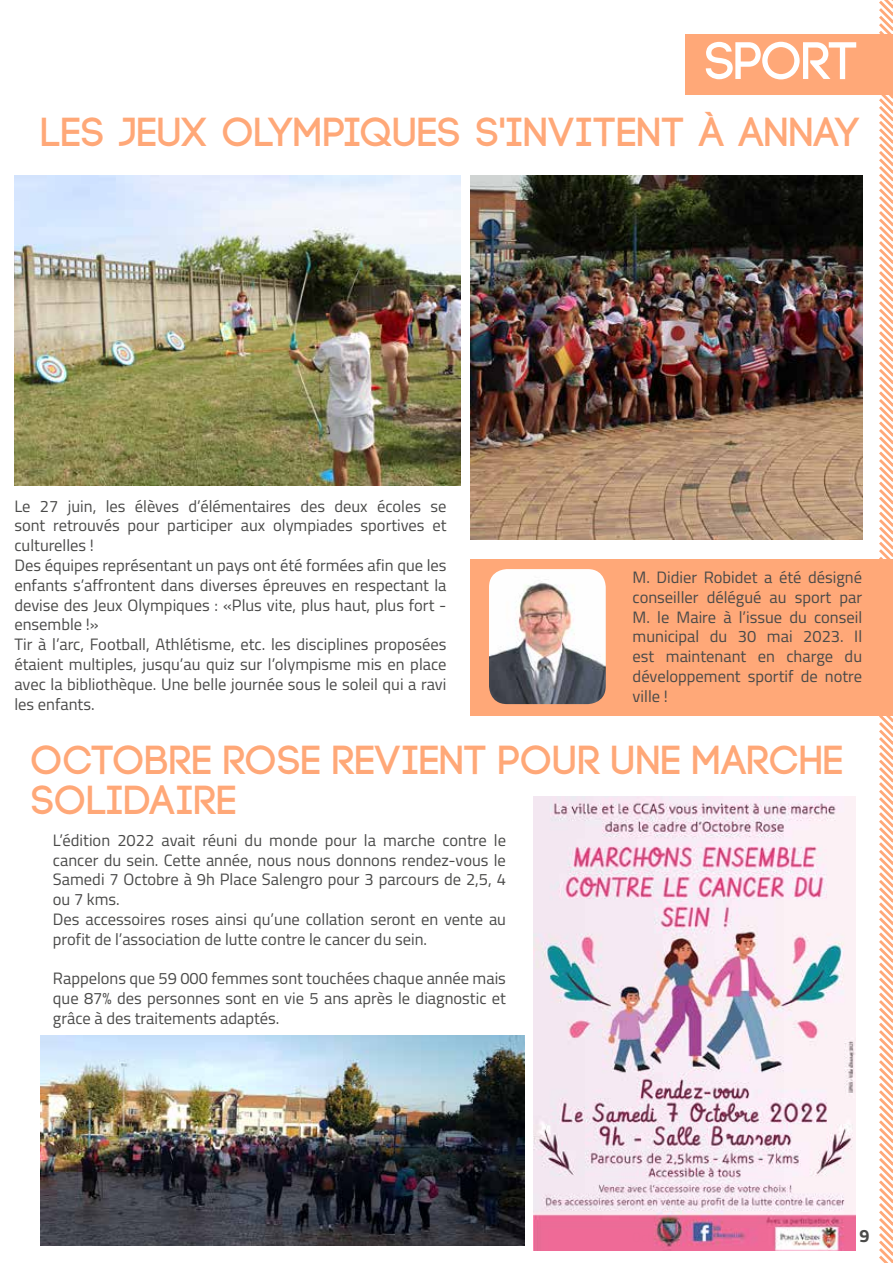
<style>
.page{position:relative;width:893px;height:1263px;background:#fff}
.page>*{position:absolute;margin:0;border:0;box-sizing:border-box;transform-origin:0 0}
.t1{font:700 52.5px "Code";color:#fff}
.t2{font:700 40.5px "Code";letter-spacing:.03em;color:#ffa878}
.t3{font:16.5px/19.8px "Titillium";color:#4a4a49}
</style>
<div class="page">
<svg style="left:876px;top:0;width:17px;height:1263px"></svg>
<div style="left:685px;top:34px;width:208px;height:60px;background:#ffa878"></div>
<img style="left:471px;top:175px;width:391px;height:365px">
<img style="left:14px;top:175px;width:446px;height:311px">
<div style="left:471px;top:559px;width:422px;height:157px;background:#ffa878"></div>
<img style="left:489px;top:569px;width:117px;height:135px">
<img style="left:534px;top:797px;width:322px;height:453px">
<img style="left:41px;top:1035px;width:484px;height:211px">
<h1 class="t1" style="left:706px;top:34px;width:154px">SPORT</h1>
<h2 class="t2" style="left:41px;top:112px;width:819px">LES JEUX OLYMPIQUES S'INVITENT À ANNAY</h2>
<p class="t3" style="left:14px;top:495px;width:434px">Le 27 juin, les élèves d’élémentaires des deux écoles se sont retrouvés pour participer aux olympiades sportives et culturelles !<br>Des équipes représentant un pays ont été formées afin que les enfants s’affrontent dans diverses épreuves en respectant la devise des Jeux Olympiques : «Plus vite, plus haut, plus fort - ensemble !»<br>Tir à l’arc, Football, Athlétisme, etc. les disciplines proposées étaient multiples, jusqu’au quiz sur l’olympisme mis en place avec la bibliothèque. Une belle journée sous le soleil qui a ravi les enfants.</p>
<p class="t3" style="left:633px;top:566px;width:231px;text-align:justify">M. Didier Robidet a été désigné conseiller délégué au sport par M. le Maire à l’issue du conseil municipal du 30 mai 2023. Il est maintenant en charge du développement sportif de notre ville !</p>
<h2 class="t2" style="left:32px;top:739px;width:393px">OCTOBRE ROSE REVIENT</h2>
<h2 class="t2" style="left:499px;top:739px;width:27px">POU</h2>
<h2 class="t2" style="left:578px;top:739px;width:57px">R UNE</h2>
<h2 class="t2" style="left:693px;top:739px;width:150px">MARCHE</h2>
<h2 class="t2" style="left:32px;top:780px;width:205px">SO LIDAIRE</h2>
<p class="t3" style="left:53px;top:829px;width:455px">L’édition 2022 avait réuni du monde pour la marche contre le cancer du sein. Cette année, nous nous donnons rendez-vous le Samedi 7 Octobre à 9h Place Salengro pour 3 parcours de 2,5, 4 ou 7 kms.<br>Des accessoires roses ainsi qu’une collation seront en vente au profit de l’association de lutte contre le cancer du sein.</p>
<p class="t3" style="left:53px;top:968px;width:455px;text-align:justify">Rappelons que 59 000 femmes sont touchées chaque année mais que 87% des personnes sont en vie 5 ans après le diagnostic et grâce à des traitements adaptés.</p>
</div>
